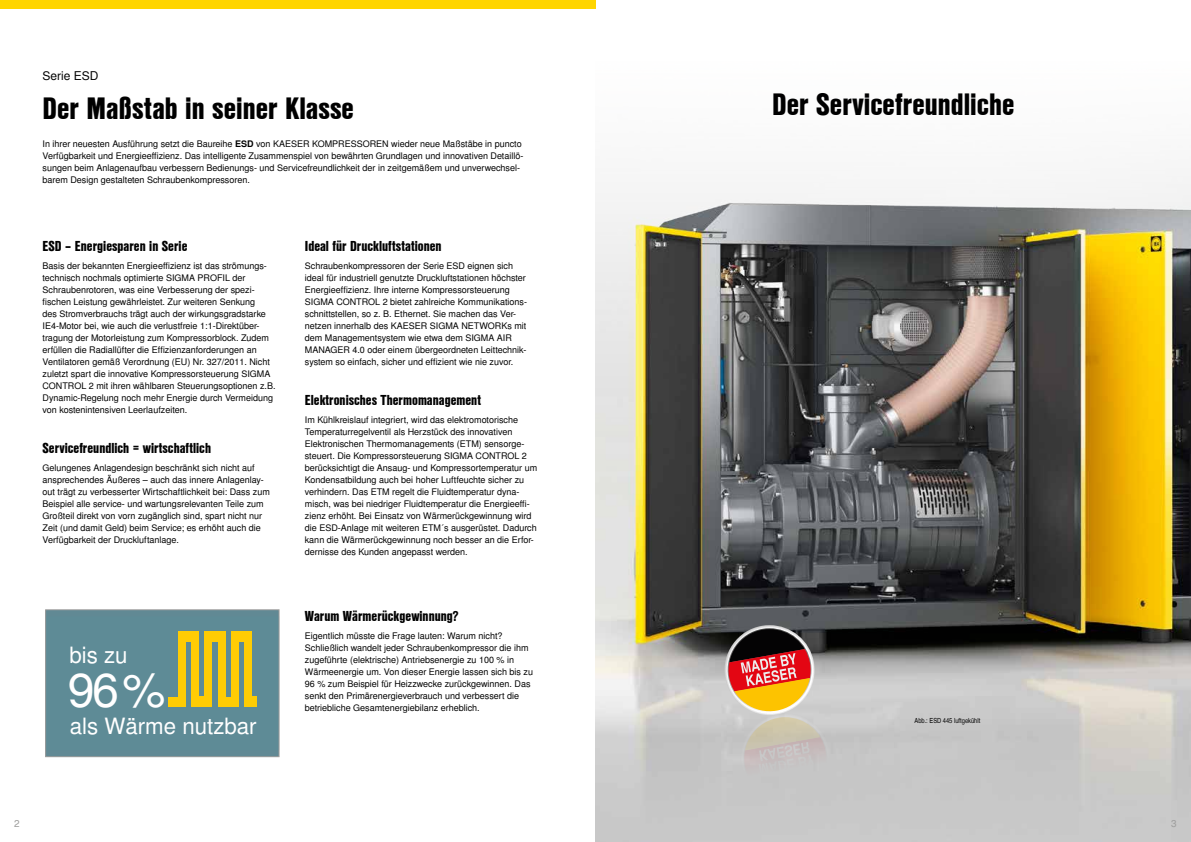
<style>
.page{position:relative;width:1191px;height:842px;background:#fff}
.page>*{position:absolute;margin:0;border:0;box-sizing:border-box;transform-origin:0 0}
.t1{font:47.9px "Nimbus San L";color:#fff}
.t2{font:30px "Nimbus San L Bla Con";color:#000}
.t3{font:22.3px "Nimbus San L";color:#fff}
.t4{font:14px "Nimbus San L Bla Con";color:#000}
.t5{font:12px "Nimbus San L";color:#000}
.t6{font:10px "Nimbus San L";color:#9d9d9c}
.t7{font:9px/12px "Nimbus San L";color:#000}
.t8{font:7px "Nimbus San L Reg Con";color:#000}
.s1{font-weight:700}
</style>
<div class="page">
<img style="left:595px;top:0;width:596px;height:842px">
<svg style="left:721px;top:625px;width:113px;height:182px"></svg>
<div style="left:0;top:0;width:595px;height:9px;background:#ffd500"></div>
<div style="left:46px;top:610px;width:233px;height:147px;background:#618994"></div>
<div style="left:169px;top:697px;width:17px;height:10px;background:#ffcc04"></div>
<div style="left:179px;top:632px;width:7px;height:75px;background:#ffcc04"></div>
<div style="left:179px;top:631px;width:20px;height:11px;background:#ffcc04"></div>
<div style="left:192px;top:631px;width:7px;height:76px;background:#ffcc04"></div>
<div style="left:192px;top:697px;width:20px;height:10px;background:#ffcc04"></div>
<div style="left:205px;top:632px;width:7px;height:75px;background:#ffcc04"></div>
<div style="left:205px;top:631px;width:20px;height:11px;background:#ffcc04"></div>
<div style="left:218px;top:631px;width:7px;height:76px;background:#ffcc04"></div>
<div style="left:221px;top:697px;width:17px;height:10px;background:#ffcc04"></div>
<div style="left:231px;top:632px;width:7px;height:75px;background:#ffcc04"></div>
<div style="left:231px;top:631px;width:21px;height:11px;background:#ffcc04"></div>
<div style="left:244px;top:631px;width:8px;height:76px;background:#ffcc04"></div>
<div style="left:245px;top:697px;width:12px;height:10px;background:#ffcc04"></div>
<div style="left:45px;top:609px;width:234px;height:148px;border:1px solid #9d9d9c"></div>
<h3 class="t5" style="left:43px;top:69px;width:58px">Serie ESD</h3>
<h2 class="t2" style="left:43px;top:85px;width:313px">Der Maßstab in seiner Klasse</h2>
<h2 class="t2" style="left:772px;top:81px;width:244px">Der Servicefreundliche</h2>
<p class="t7" style="left:43px;top:138px;width:482px">In ihrer neuesten Ausführung setzt die Baureihe <span class="s1">ESD</span> von KAESER KOMPRESSOREN wieder neue Maßstäbe in puncto Verfügbarkeit und Energieeffizienz. Das intelligente Zusammenspiel von bewährten Grundlagen und innovativen Detaillö&shy;sungen beim Anlagenaufbau verbessern Bedienungs- und Servicefreundlichkeit der in zeitgemäßem und unverwechsel&shy;barem Design gestalteten Schraubenkompressoren.</p>
<h3 class="t4" style="left:43px;top:235px;width:146px">ESD – Energiesparen in Serie</h3>
<p class="t7" style="left:43px;top:260px;width:234px">Basis der bekannten Energieeffizienz ist das strömungs&shy;technisch nochmals optimierte SIGMA PROFIL der Schraubenrotoren, was eine Verbesserung der spezi&shy;fischen Leistung gewährleistet. Zur weiteren Senkung<br>des Stromverbrauchs trägt auch der wirkungsgradstarke IE4-Motor bei, wie auch die verlustfreie 1:1-Direktüber&shy;tragung der Motorleistung zum Kompressorblock. Zudem erfüllen die Radiallüfter die Effizienzanforderungen an Ventilatoren gemäß Verordnung (EU) Nr. 327/2011. Nicht zuletzt spart die innovative Kompressorsteuerung SIGMA CONTROL 2 mit ihren wählbaren Steuerungsoptionen z.B.<br>Dynamic-Regelung noch mehr Energie durch Vermeidung von kostenintensiven Leerlaufzeiten.</p>
<h3 class="t4" style="left:43px;top:437px;width:170px">Servicefreundlich = wirtschaftlich</h3>
<p class="t7" style="left:43px;top:462px;width:229px">Gelungenes Anlagendesign beschränkt sich nicht auf ansprechendes Äußeres – auch das innere Anlagenlay&shy;out trägt zu verbesserter Wirtschaftlichkeit bei: Dass zum Beispiel alle service- und wartungsrelevanten Teile zum Großteil direkt von vorn zugänglich sind, spart nicht nur Zeit (und damit Geld) beim Service; es erhöht auch die Verfügbarkeit der Druckluftanlage.</p>
<h3 class="t3" style="left:69px;top:641px;width:60px">bis zu</h3>
<h1 class="t1" style="left:68px;top:661px;width:99px">96%</h1>
<h3 class="t3" style="left:70px;top:713px;width:188px">als Wärme nutzbar</h3>
<h3 class="t4" style="left:305px;top:235px;width:138px">Ideal für Druckluftstationen</h3>
<p class="t7" style="left:305px;top:260px;width:224px">Schraubenkompressoren der Serie ESD eignen sich ideal für industriell genutzte Druckluftstationen höchster Energieeffizienz. Ihre interne Kompressorsteuerung SIGMA CONTROL 2 bietet zahlreiche Kommunikations&shy;schnittstellen, so z. B. Ethernet. Sie machen das Ver&shy;netzen innerhalb des KAESER SIGMA NETWORKs mit dem Managementsystem wie etwa dem SIGMA AIR MANAGER 4.0 oder einem übergeordneten Leittechnik&shy;system so einfach, sicher und effizient wie nie zuvor.</p>
<h3 class="t4" style="left:305px;top:389px;width:178px">Elektronisches Thermomanagement</h3>
<p class="t7" style="left:305px;top:414px;width:234px">Im Kühlkreislauf integriert, wird das elektromotorische Temperaturregelventil als Herzstück des innovativen Elektronischen Thermomanagements (ETM) sensorge&shy;steuert. Die Kompressorsteuerung SIGMA CONTROL 2 berücksichtigt die Ansaug- und Kompressortemperatur um Kondensatbildung auch bei hoher Luftfeuchte sicher zu verhindern. Das ETM regelt die Fluidtemperatur dyna&shy;misch, was bei niedriger Fluidtemperatur die Energieeffi&shy;zienz erhöht. Bei Einsatz von Wärmerückgewinnung wird die ESD-Anlage mit weiteren ETM´s ausgerüstet. Dadurch kann die Wärmerückgewinnung noch besser an die Erfor&shy;dernisse des Kunden angepasst werden.</p>
<h3 class="t4" style="left:305px;top:605px;width:155px">Warum Wärmerückgewinnung?</h3>
<p class="t7" style="left:305px;top:630px;width:230px">Eigentlich müsste die Frage lauten: Warum nicht?<br>Schließlich wandelt jeder Schraubenkompressor die ihm zugeführte (elektrische) Antriebsenergie zu 100 % in Wärmeenergie um. Von dieser Energie lassen sich bis zu 96 % zum Beispiel für Heizzwecke zurückgewinnen. Das senkt den Primärenergieverbrauch und verbessert die betriebliche Gesamtenergiebilanz erheblich.</p>
<p class="t8" style="left:914px;top:716px;width:67px">Abb.: ESD 445 luftgekühlt</p>
<p class="t6" style="left:14px;top:817px;width:7px">2</p>
<p class="t6" style="left:1171px;top:817px;width:7px">3</p>
</div>
